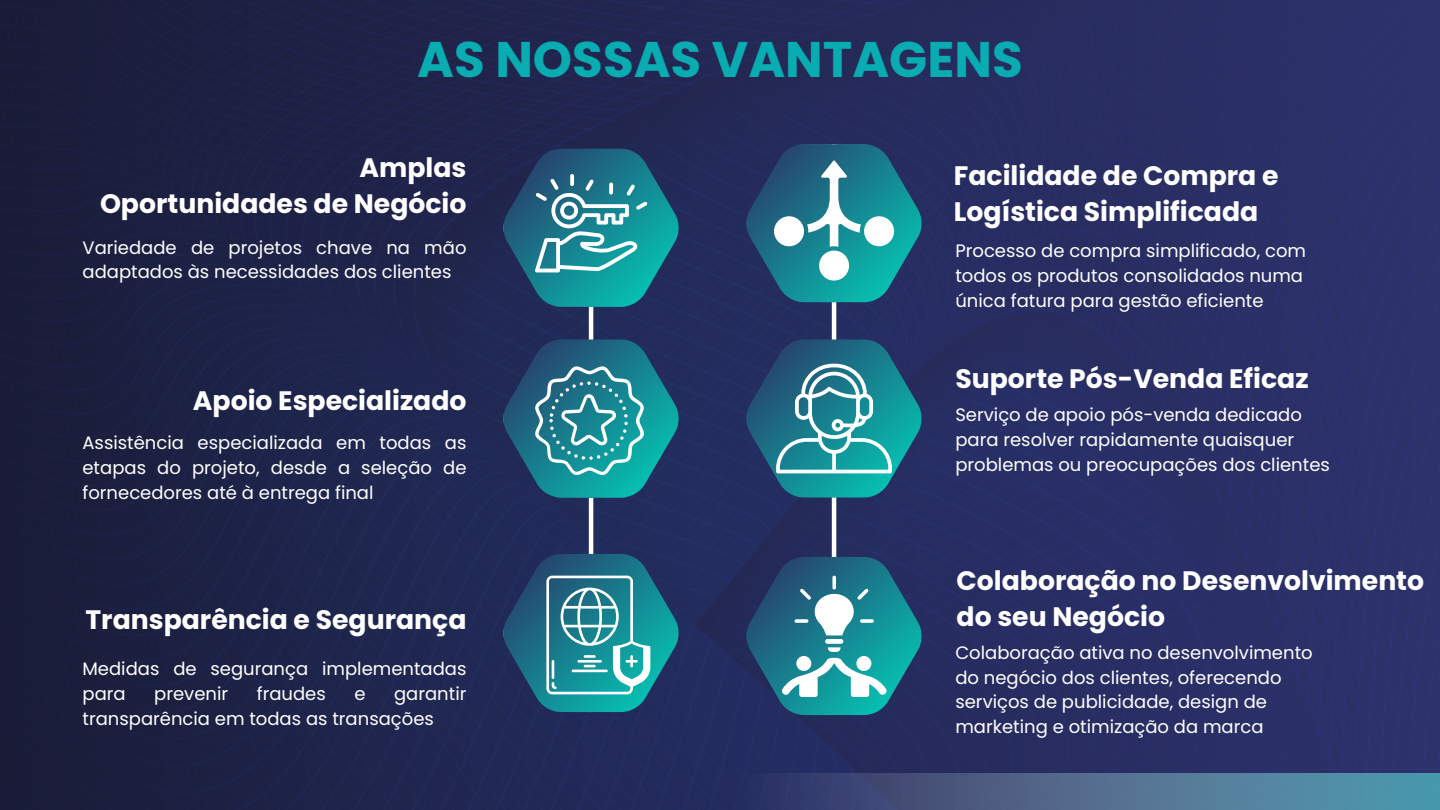
<style>
.page{position:relative;width:1440px;height:810px;background:#fff}
.page>*{position:absolute;margin:0;border:0;box-sizing:border-box;transform-origin:0 0}
.t1{font:700 50px "Poppins";color:#08acb1}
.t2{font:700 26.7px/36.8px "Poppins";color:#fff}
.t3{font:18px/24.8px "Poppins";color:#fff}
</style>
<div class="page">
<img style="left:0;top:0;width:1440px;height:810px">
<hr style="left:589px;top:289px;width:4px;height:406px;background:#fff">
<svg style="left:740px;top:774px;width:700px;height:36px;background:#4a698c"></svg>
<hr style="left:832px;top:161px;width:4px;height:509px;background:#fff">
<svg style="left:503px;top:149px;width:176px;height:158px;background:#2d798c"></svg>
<svg style="left:503px;top:339px;width:176px;height:159px;background:#29778b"></svg>
<svg style="left:503px;top:554px;width:176px;height:158px;background:#317a8e"></svg>
<svg style="left:746px;top:144px;width:176px;height:158px;background:#2b778c"></svg>
<div style="left:819px;top:251px;width:30px;height:30px;background:#fff;border-radius:50%"></div>
<div style="left:774px;top:216px;width:30px;height:30px;background:#fff;border-radius:50%"></div>
<svg style="left:746px;top:339px;width:176px;height:159px;background:#307b90"></svg>
<svg style="left:746px;top:557px;width:176px;height:158px;background:#367d91"></svg>
<h1 class="t1" style="left:417px;top:25px;width:607px">AS NOSSAS VANTAGENS</h1>
<h2 class="t2" style="left:100px;top:149px;width:368px;text-align:right">Amplas<br>Oportunidades de Negócio</h2>
<p class="t3" style="left:82px;top:235px;width:386px">Variedade de projetos chave na mão adaptados às necessidades dos clientes</p>
<h2 class="t2" style="left:193px;top:382px;width:275px">Apoio Especializado</h2>
<p class="t3" style="left:82px;top:431px;width:386px;text-align:justify">Assistência especializada em todas as etapas do projeto, desde a seleção de fornecedores até à entrega final</p>
<h2 class="t2" style="left:85px;top:602px;width:383px">Transparência e Segurança</h2>
<p class="t3" style="left:82px;top:657px;width:386px">Medidas de segurança implementadas para</p>
<p class="t3" style="left:154px;top:681px;width:75px">prevenir</p>
<p class="t3" style="left:257px;top:681px;width:71px">fraudes</p>
<p class="t3" style="left:354px;top:681px;width:13px">e</p>
<p class="t3" style="left:82px;top:681px;width:386px;text-indent:312px">garantir transparência em todas as transações</p>
<h2 class="t2" style="left:954px;top:157px;width:326px">Facilidade de Compra e<br>Logística Simplificada</h2>
<p class="t3" style="left:955px;top:238px;width:352px">Processo de compra simplificado, com todos os produtos consolidados numa única fatura para gestão eficiente</p>
<h2 class="t2" style="left:955px;top:360px;width:355px">Suporte Pós-Venda Eficaz</h2>
<p class="t3" style="left:955px;top:402px;width:376px">Serviço de apoio pós-venda dedicado para resolver rapidamente quaisquer problemas ou preocupações dos clientes</p>
<h2 class="t2" style="left:957px;top:562px;width:469px">Colaboração no Desenvolvimento do seu Negócio</h2>
<p class="t3" style="left:955px;top:640px;width:359px">Colaboração ativa no desenvolvimento do negócio dos clientes, oferecendo serviços de publicidade, design de marketing e otimização da marca</p>
</div>
